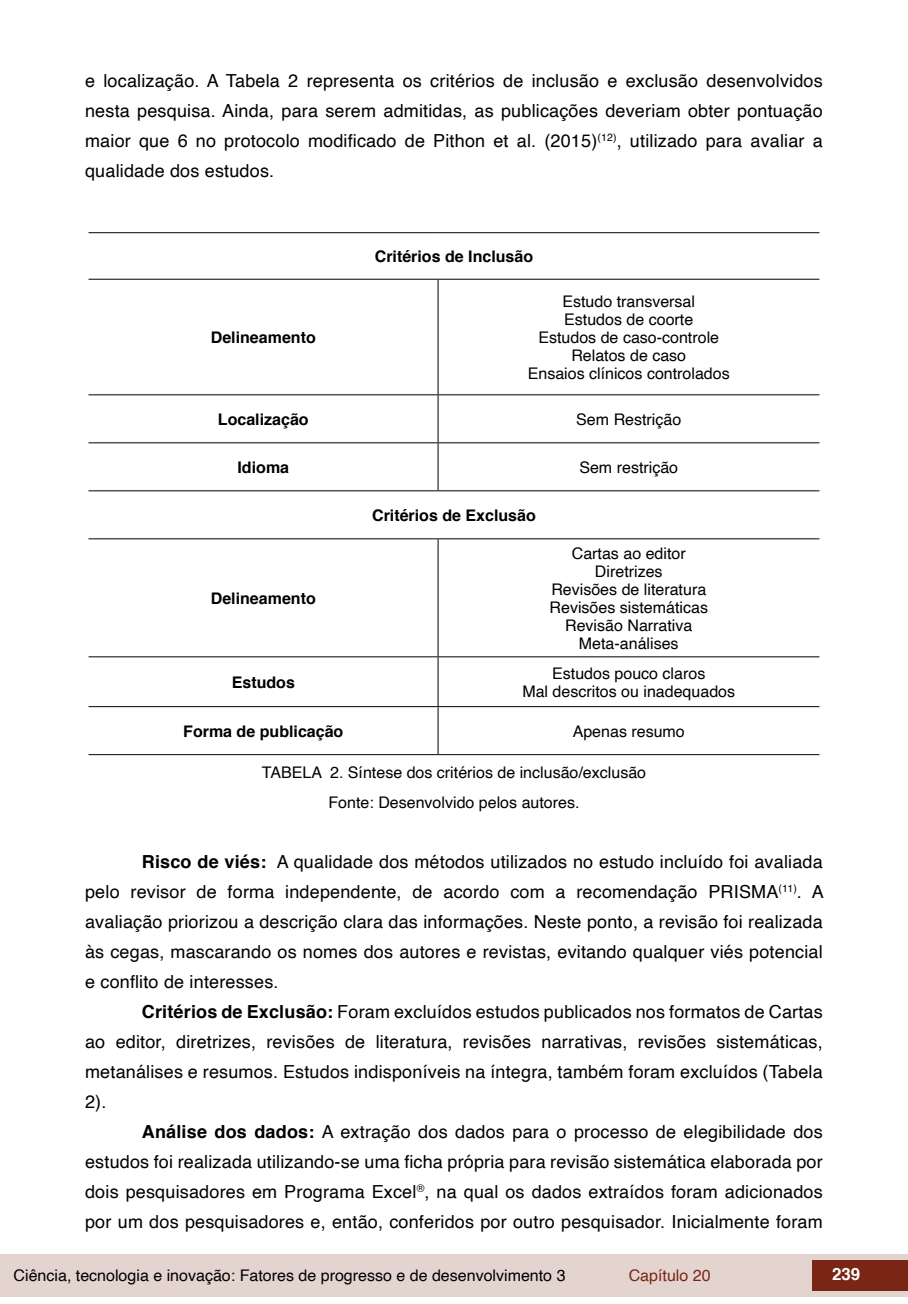
<style>
.page{position:relative;width:908px;height:1304px;background:#fff}
.page>*{position:absolute;margin:0;border:0;box-sizing:border-box;transform-origin:0 0}
.t1{font:18px/30px "Helvetica";letter-spacing:.01em;color:#000;text-align:justify}
.t2{font:700 16.8px "Helvetica";color:#fff}
.t3{font:16px/18px "Helvetica";color:#000;text-align:center}
.t4{font:700 16px "Helvetica";color:#000}
.t5{font:16px "Helvetica";color:#7a2616}
.s1{font-weight:700}
</style>
<div class="page">
<div style="left:0;top:1254px;width:906px;height:43px;background:#e4d4d0"></div>
<div style="left:812px;top:1261px;width:95px;height:30px;background:#7a2616"></div>
<svg style="left:88px;top:280px;width:731px;height:474px"></svg>
<hr style="left:88px;top:232px;width:350px;height:1px;background:#000">
<hr style="left:438px;top:232px;width:381px;height:1px;background:#000">
<hr style="left:88px;top:279px;width:350px;height:1px;background:#000">
<hr style="left:438px;top:279px;width:381px;height:1px;background:#000">
<hr style="left:437px;top:280px;width:1px;height:114px;background:#000">
<hr style="left:88px;top:394px;width:350px;height:1px;background:#000">
<hr style="left:438px;top:394px;width:381px;height:1px;background:#000">
<hr style="left:437px;top:395px;width:1px;height:47px;background:#000">
<hr style="left:88px;top:442px;width:350px;height:1px;background:#000">
<hr style="left:438px;top:442px;width:381px;height:1px;background:#000">
<hr style="left:437px;top:443px;width:1px;height:47px;background:#000">
<hr style="left:88px;top:490px;width:350px;height:1px;background:#000">
<hr style="left:438px;top:490px;width:381px;height:1px;background:#000">
<hr style="left:88px;top:538px;width:350px;height:1px;background:#000">
<hr style="left:438px;top:538px;width:381px;height:1px;background:#000">
<hr style="left:437px;top:539px;width:1px;height:117px;background:#000">
<hr style="left:88px;top:656px;width:350px;height:1px;background:#000">
<hr style="left:438px;top:656px;width:381px;height:1px;background:#000">
<hr style="left:437px;top:657px;width:1px;height:49px;background:#000">
<hr style="left:88px;top:706px;width:350px;height:1px;background:#000">
<hr style="left:438px;top:706px;width:381px;height:1px;background:#000">
<hr style="left:437px;top:707px;width:1px;height:47px;background:#000">
<hr style="left:88px;top:754px;width:350px;height:1px;background:#000">
<hr style="left:438px;top:754px;width:381px;height:1px;background:#000">
<p class="t1" style="left:85px;top:66px;width:738px">e localização. A Tabela 2 representa os critérios de inclusão e exclusão desenvolvidos nesta pesquisa. Ainda, para serem admitidas, as publicações deveriam obter pontuação maior que 6 no protocolo modificado de Pithon et al. (2015)<sup>(12)</sup>, utilizado para avaliar a qualidade dos estudos.</p>
<p class="t4" style="left:211px;top:324px;width:106px">Delineamento</p>
<p class="t4" style="left:374px;top:243px;width:160px">Critérios de Inclusão</p>
<p class="t3" style="left:527px;top:293px;width:203px">Estudo transversal<br>Estudos de coorte<br>Estudos de caso-controle<br>Relatos de caso<br>Ensaios clínicos controlados</p>
<p class="t4" style="left:218px;top:406px;width:92px">Localização</p>
<p class="t3" style="left:576px;top:411px;width:106px">Sem Restrição</p>
<p class="t4" style="left:237px;top:454px;width:53px">Idioma</p>
<p class="t3" style="left:579px;top:459px;width:100px">Sem restrição</p>
<p class="t4" style="left:372px;top:502px;width:165px">Critérios de Exclusão</p>
<p class="t4" style="left:211px;top:585px;width:106px">Delineamento</p>
<p class="t3" style="left:549px;top:545px;width:160px">Cartas ao editor<br>Diretrizes<br>Revisões de literatura<br>Revisões sistemáticas<br>Revisão Narrativa<br>Meta-análises</p>
<p class="t4" style="left:232px;top:669px;width:65px">Estudos</p>
<p class="t3" style="left:522px;top:665px;width:214px">Estudos pouco claros<br>Mal descritos ou inadequados</p>
<p class="t4" style="left:183px;top:718px;width:162px">Forma de publicação</p>
<p class="t3" style="left:572px;top:722px;width:114px">Apenas resumo</p>
<p class="t3" style="left:262px;top:757px;width:385px;line-height:30.6px">TABELA 2. Síntese dos critérios de inclusão/exclusão<br>Fonte: Desenvolvido pelos autores.</p>
<p class="t1" style="left:85px;top:847px;width:739px;text-indent:57px"><span class="s1">Risco de viés:</span> A qualidade dos métodos utilizados no estudo incluído foi avaliada pelo revisor de forma independente, de acordo com a recomendação PRISMA<sup>(11)</sup>. A avaliação priorizou a descrição clara das informações. Neste ponto, a revisão foi realizada às cegas, mascarando os nomes dos autores e revistas, evitando qualquer viés potencial e conflito de interesses.</p>
<p class="t1" style="left:85px;top:997px;width:738px;text-indent:57px"><span class="s1">Critérios de Exclusão:</span> Foram excluídos estudos publicados nos formatos de Cartas ao editor, diretrizes, revisões de literatura, revisões narrativas, revisões sistemáticas, metanálises e resumos. Estudos indisponíveis na íntegra, também foram excluídos (Tabela 2).</p>
<p class="t1" style="left:85px;top:1117px;width:738px;text-indent:57px"><span class="s1">Análise dos dados:</span> A extração dos dados para o processo de elegibilidade dos estudos foi realizada utilizando-se uma ficha própria para revisão sistemática elaborada por dois pesquisadores em Programa Excel<sup>®</sup>, na qual os dados extraídos foram adicionados por um dos pesquisadores e, então, conferidos por outro pesquisador. Inicialmente foram</p>
<p class="t3" style="left:14px;top:1267px;width:553px">Ciência, tecnologia e inovação: Fatores de progresso e de desenvolvimento 3</p>
<p class="t5" style="left:628px;top:1263px;width:83px">Capítulo 20</p>
<p class="t2" style="left:831px;top:1261px;width:30px">239</p>
</div>
